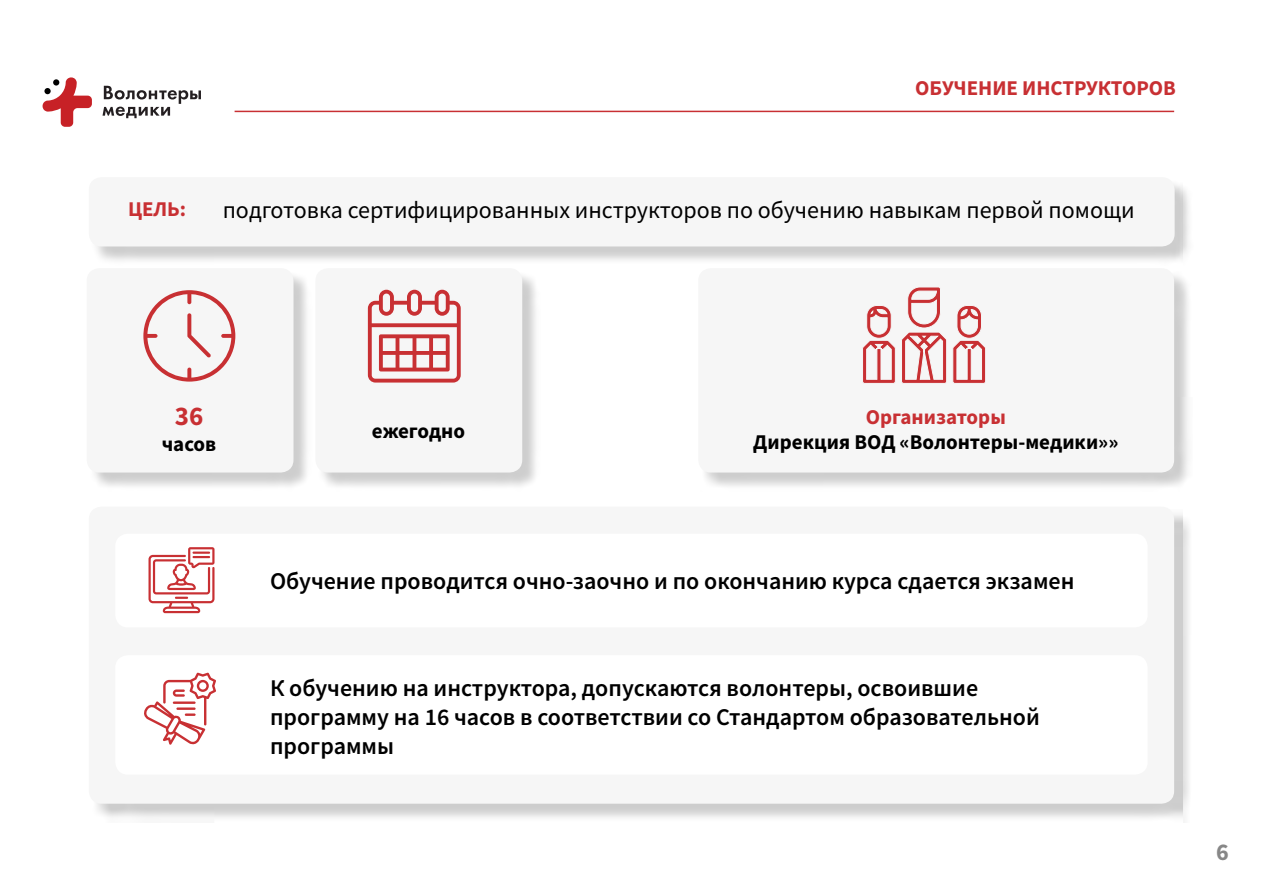
<style>
.page{position:relative;width:1263px;height:893px;background:#fff}
.page>*{position:absolute;margin:0;border:0;box-sizing:border-box;transform-origin:0 0}
.t1{font:700 27px "Source Sans Pro";color:#c83033}
.t2{font:600 24px/28.8px "Source Sans Pro";color:#000}
.t3{font:24px "Source Sans Pro";color:#000}
.t4{font:700 24px "Source Sans Pro";color:#878787}
.t5{font:700 21px "Source Sans Pro";color:#000}
.t6{font:700 21px "Source Sans Pro";color:#c83033}
</style>
<div class="page">
<div style="left:91px;top:509px;width:1102px;height:313px;background:#000;opacity:.2"></div>
<div style="left:89px;top:507px;width:1085px;height:297px;background:#f6f6f6;border-radius:13px"></div>
<hr style="left:235px;top:111px;width:939px;height:1px;background:#c83033">
<svg style="left:103px;top:86px;width:98px;height:32px"></svg>
<svg style="left:42px;top:77px;width:50px;height:50px"></svg>
<div style="left:53px;top:79px;width:6px;height:7px;background:#000;border-radius:50%"></div>
<div style="left:44px;top:88px;width:7px;height:6px;background:#000;border-radius:50%"></div>
<div style="left:91px;top:180px;width:1102px;height:85px;background:#000;opacity:.2"></div>
<div style="left:89px;top:177px;width:1085px;height:69px;background:#f6f6f6;border-radius:13px"></div>
<div style="left:115px;top:534px;width:1033px;height:93px;background:#fff;border-radius:13px"></div>
<div style="left:115px;top:655px;width:1033px;height:120px;background:#fff;border-radius:13px"></div>
<div style="left:318px;top:271px;width:223px;height:220px;background:#000;opacity:.2"></div>
<div style="left:315px;top:268px;width:207px;height:205px;background:#f6f6f6;border-radius:13px"></div>
<div style="left:89px;top:271px;width:223px;height:220px;background:#000;opacity:.2"></div>
<div style="left:87px;top:268px;width:206px;height:205px;background:#f6f6f6;border-radius:13px"></div>
<div style="left:700px;top:271px;width:493px;height:220px;background:#000;opacity:.2"></div>
<div style="left:698px;top:268px;width:476px;height:205px;background:#f6f6f6;border-radius:13px"></div>
<svg style="left:143px;top:290px;width:92px;height:92px"></svg>
<svg style="left:367px;top:289px;width:94px;height:94px"></svg>
<svg style="left:863px;top:287px;width:123px;height:96px"></svg>
<svg style="left:148px;top:547px;width:67px;height:66px"></svg>
<svg style="left:144px;top:673px;width:72px;height:72px"></svg>
<p class="t6" style="left:915px;top:74px;width:262px">ОБУЧЕНИЕ ИНСТРУКТОРОВ</p>
<p class="t6" style="left:128px;top:195px;width:60px">ЦЕЛЬ:</p>
<p class="t3" style="left:223px;top:195px;width:913px">подготовка сертифицированных инструкторов по обучению навыкам первой помощи</p>
<p class="t1" style="left:175px;top:398px;width:30px">36</p>
<p class="t5" style="left:162px;top:429px;width:56px">часов</p>
<p class="t5" style="left:372px;top:417px;width:95px">ежегодно</p>
<p class="t6" style="left:866px;top:403px;width:142px">Организаторы</p>
<p class="t5" style="left:753px;top:428px;width:367px">Дирекция ВОД «Волонтеры-медики»»</p>
<p class="t2" style="left:270px;top:567px;width:806px">Обучение проводится очно-заочно и по окончанию курса сдается экзамен</p>
<p class="t2" style="left:270px;top:673px;width:771px">К обучению на инструктора, допускаются волонтеры, освоившие программу на 16 часов в соответствии со Стандартом образовательной программы</p>
<p class="t4" style="left:1216px;top:836px;width:14px">6</p>
</div>
